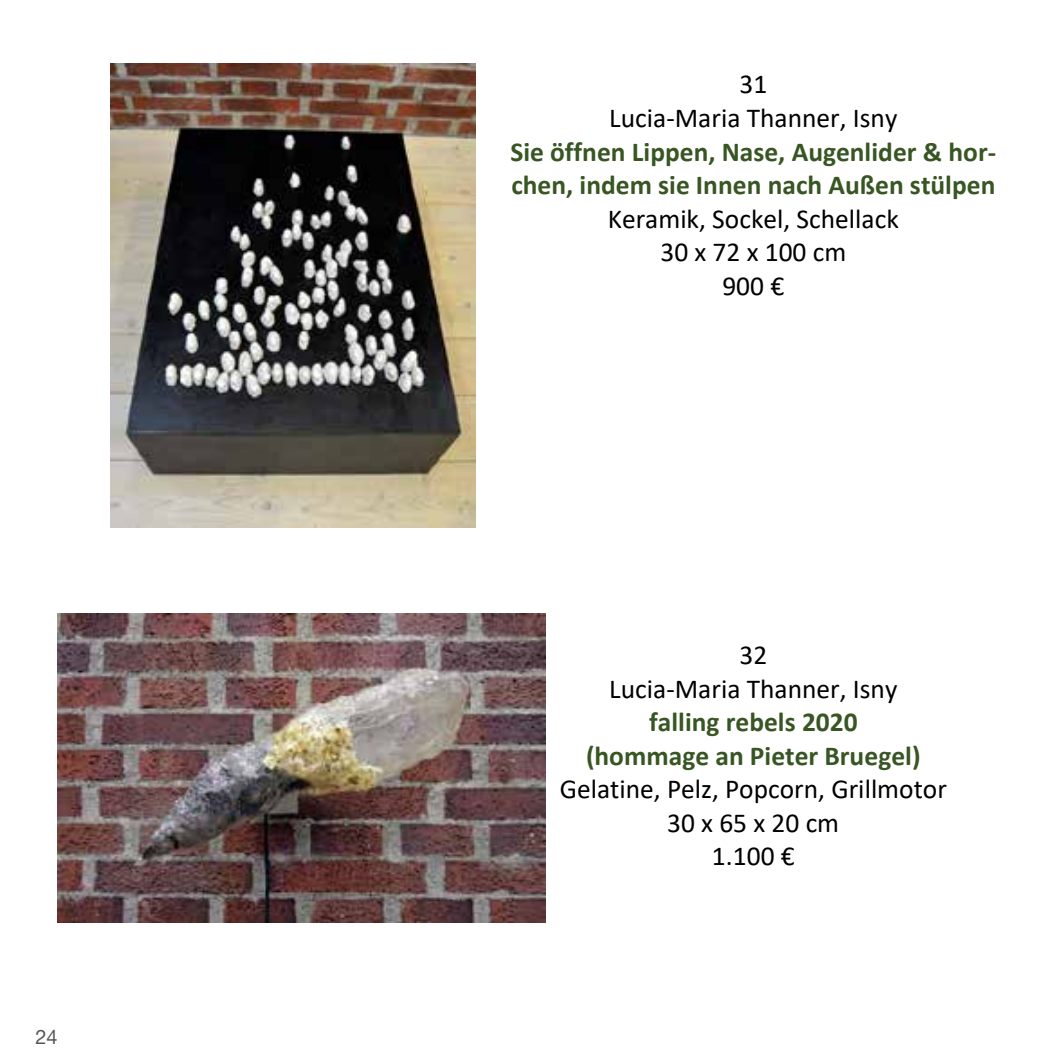
<style>
.page{position:relative;width:1063px;height:1063px;background:#fff}
.page>*{position:absolute;margin:0;border:0;box-sizing:border-box;transform-origin:0 0}
.t1{font:27.5px/33.5px "Calibri";color:#000;text-align:center}
.t2{font:700 27.5px/33.5px "Calibri";color:#385623}
.t3{font:20px "Helvetica Neue";color:#575756}
</style>
<div class="page">
<img style="left:110px;top:63px;width:365px;height:464px">
<img style="left:57px;top:613px;width:488px;height:310px">
<p class="t3" style="left:35px;top:1025px;width:24px">24</p>
<p class="t1" style="left:609px;top:67px;width:290px">31<br>Lucia-Maria Thanner, Isny</p>
<p class="t2" style="left:510px;top:134px;width:487px">Sie öffnen Lippen, Nase, Augenlider &amp; hor&shy;chen, indem sie Innen nach Außen stülpen</p>
<p class="t1" style="left:608px;top:201px;width:293px">Keramik, Sockel, Schellack<br>30 x 72 x 100 cm<br>900 €</p>
<p class="t1" style="left:609px;top:637px;width:290px">32<br>Lucia-Maria Thanner, Isny</p>
<p class="t2" style="left:586px;top:705px;width:336px;text-align:center">falling rebels 2020 (hommage an Pieter Bruegel)</p>
<p class="t1" style="left:560px;top:772px;width:389px">Gelatine, Pelz, Popcorn, Grillmotor<br>30 x 65 x 20 cm<br>1.100 €</p>
</div>
